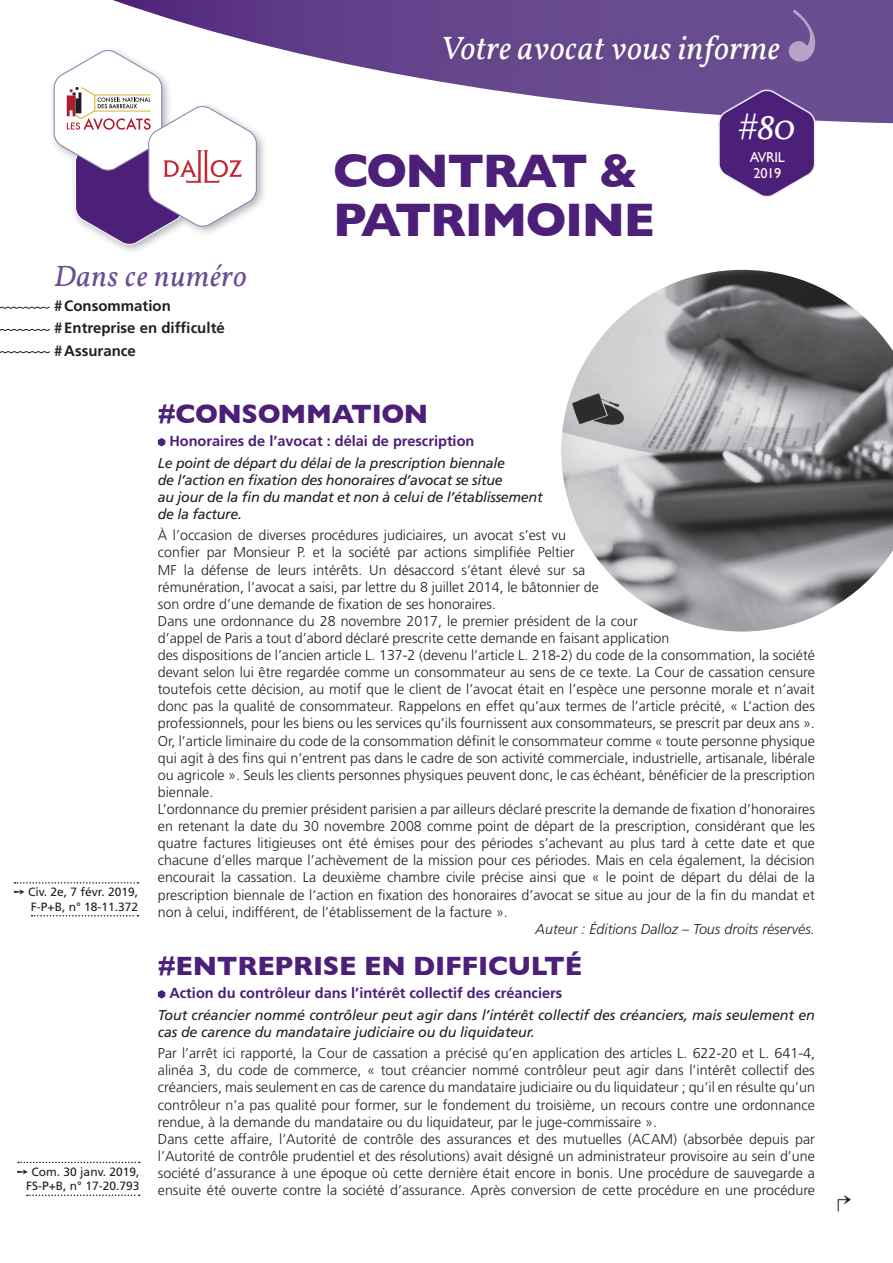
<style>
.page{position:relative;width:893px;height:1263px;background:#fff}
.page>*{position:absolute;margin:0;border:0;box-sizing:border-box;transform-origin:0 0}
.t1{font:700 48px/49.5px "Gill Sans";letter-spacing:-.03em;color:#4c1f79}
.t2{font:italic 36px "Vollkorn";color:#fff}
.t3{font:italic 33px "Vollkorn";letter-spacing:.01em;color:#fff}
.t4{font:italic 30px "Vollkorn";letter-spacing:.02em;color:#6b4d91}
.t5{font:28.8px "MS Mincho";color:#231f20}
.t6{font:700 27px "Gill Sans";letter-spacing:-.01em;color:#4c1f79}
.t7{font:700 15px/22.2px "Frutiger";color:#231f20}
.t8{font:700 14.55px "Frutiger";color:#4c1f79}
.t9{font:300 14.25px/17.1px "Frutiger";color:#231f20}
.t10{font:italic 14.25px/17.1px "Frutiger";letter-spacing:-.02em;color:#231f20}
.t11{font:italic 300 14.25px "Frutiger";color:#231f20}
.t12{font:14.25px/16.2px "Gill Sans";letter-spacing:-.02em;color:#fff}
.t13{font:12px/14.4px "Frutiger";color:#231f20;text-align:right}
</style>
<div class="page">
<svg style="left:0;top:351px;width:50px;height:2px"></svg>
<svg style="left:0;top:329px;width:50px;height:2px"></svg>
<svg style="left:0;top:306px;width:50px;height:3px"></svg>
<svg style="left:113px;top:0;width:780px;height:123px"></svg>
<div style="left:436px;top:29px;width:351px;height:46px;background:#67498d"></div>
<svg style="left:717px;top:88px;width:99px;height:109px;background:#6c4991"></svg>
<svg style="left:158px;top:438px;width:7px;height:8px"></svg>
<svg style="left:158px;top:990px;width:7px;height:8px"></svg>
<svg style="left:14px;top:882px;width:124px;height:1px"></svg>
<svg style="left:32px;top:915px;width:106px;height:1px"></svg>
<svg style="left:18px;top:1162px;width:122px;height:1px"></svg>
<svg style="left:27px;top:1194px;width:113px;height:2px"></svg>
<div style="left:49px;top:46px;width:219px;height:210px;background:#231f20;opacity:.35"></div>
<svg style="left:54px;top:50px;width:203px;height:195px"></svg>
<img style="left:561px;top:270px;width:332px;height:361px">
<svg style="left:789px;top:10px;width:26px;height:52px"></svg>
<h3 class="t3" style="left:440px;top:28px;width:341px">Votre avocat vous informe</h3>
<h3 class="t4" style="left:54px;top:258px;width:194px">Dans ce numéro</h3>
<p class="t7" style="left:54px;top:295px;width:172px">#Consommation #Entreprise en difficulté #Assurance</p>
<h1 class="t1" style="left:333px;top:145px;width:323px">CONTRAT &amp;<br>PATRIMOINE</h1>
<h2 class="t2" style="left:737px;top:105px;width:59px">#80</h2>
<p class="t12" style="left:750px;top:149px;width:37px">AVRIL<br>2019</p>
<p class="t13" style="left:14px;top:885px;width:126px">➙ Civ. 2e, 7 févr. 2019,<br>F-P+B, n° 18-11.372</p>
<p class="t13" style="left:17px;top:1164px;width:124px">➙ Com. 30 janv. 2019,<br>FS-P+B, n° 17-20.793</p>
<h3 class="t6" style="left:158px;top:392px;width:272px">#CONSOMMATION</h3>
<p class="t8" style="left:169px;top:433px;width:307px">Honoraires de l’avocat : délai de prescription</p>
<p class="t10" style="left:158px;top:454px;width:386px">Le point de départ du délai de la prescription biennale<br>de l’action en fixation des honoraires d’avocat se situe<br>au jour de la fin du mandat et non à celui de l’établissement de la facture.</p>
<p class="t9" style="left:158px;top:527px;width:659px">À l’occasion de diverses procédures judiciaires, un avocat s’est vu<br>confier par Monsieur P. et la société par actions simplifiée Peltier<br>MF la défense de leurs intérêts. Un désaccord s’étant élevé sur sa<br>rémunération, l’avocat a saisi, par lettre du 8 juillet 2014, le bâtonnier de<br>son ordre d’une demande de fixation de ses honoraires.<br>Dans une ordonnance du 28 novembre 2017, le premier président de la cour<br>d’appel de Paris a tout d’abord déclaré prescrite cette demande en faisant application<br>des dispositions de l’ancien article L. 137-2 (devenu l’article L. 218-2) du code de la consommation, la société devant selon lui être regardée comme un consommateur au sens de ce texte. La Cour de cassation censure toutefois cette décision, au motif que le client de l’avocat était en l’espèce une personne morale et n’avait donc pas la qualité de consommateur. Rappelons en effet qu’aux termes de l’article précité, « L’action des professionnels, pour les biens ou les services qu’ils fournissent aux consommateurs, se prescrit par deux ans ».<br>Or, l’article liminaire du code de la consommation définit le consommateur comme « toute personne physique qui agit à des fins qui n’entrent pas dans le cadre de son activité commerciale, industrielle, artisanale, libérale ou agricole ». Seuls les clients personnes physiques peuvent donc, le cas échéant, bénéficier de la prescription biennale.<br>L’ordonnance du premier président parisien a par ailleurs déclaré prescrite la demande de fixation d’honoraires en retenant la date du 30 novembre 2008 comme point de départ de la prescription, considérant que les quatre factures litigieuses ont été émises pour des périodes s’achevant au plus tard à cette date et que chacune d’elles marque l’achèvement de la mission pour ces périodes. Mais en cela également, la décision encourait la cassation. La deuxième chambre civile précise ainsi que « le point de départ du délai de la prescription biennale de l’action en fixation des honoraires d’avocat se situe au jour de la fin du mandat et non à celui, indifférent, de l’établissement de la facture ».</p>
<p class="t11" style="left:536px;top:921px;width:281px">Auteur : Éditions Dalloz – Tous droits réservés.</p>
<h3 class="t6" style="left:158px;top:944px;width:426px">#ENTREPRISE EN DIFFICULTÉ</h3>
<p class="t8" style="left:169px;top:985px;width:394px">Action du contrôleur dans l’intérêt collectif des créanciers</p>
<p class="t10" style="left:158px;top:1006px;width:658px">Tout créancier nommé contrôleur peut agir dans l’intérêt collectif des créanciers, mais seulement en cas de carence du mandataire judiciaire ou du liquidateur.</p>
<p class="t9" style="left:158px;top:1045px;width:659px">Par l’arrêt ici rapporté, la Cour de cassation a précisé qu’en application des articles L. 622-20 et L. 641-4, alinéa 3, du code de commerce, « tout créancier nommé contrôleur peut agir dans l’intérêt collectif des créanciers, mais seulement en cas de carence du mandataire judiciaire ou du liquidateur ; qu’il en résulte qu’un contrôleur n’a pas qualité pour former, sur le fondement du troisième, un recours contre une ordonnance rendue, à la demande du mandataire ou du liquidateur, par le juge-commissaire ».<br>Dans cette affaire, l’Autorité de contrôle des assurances et des mutuelles (ACAM) (absorbée depuis par l’Autorité de contrôle prudentiel et des résolutions) avait désigné un administrateur provisoire au sein d’une société d’assurance à une époque où cette dernière était encore in bonis. Une procédure de sauvegarde a ensuite été ouverte contre la société d’assurance. Après conversion de cette procédure en une procédure</p>
<h3 class="t5" style="left:851px;top:1219px;width:16px;rotate:-180deg">↵</h3>
</div>
